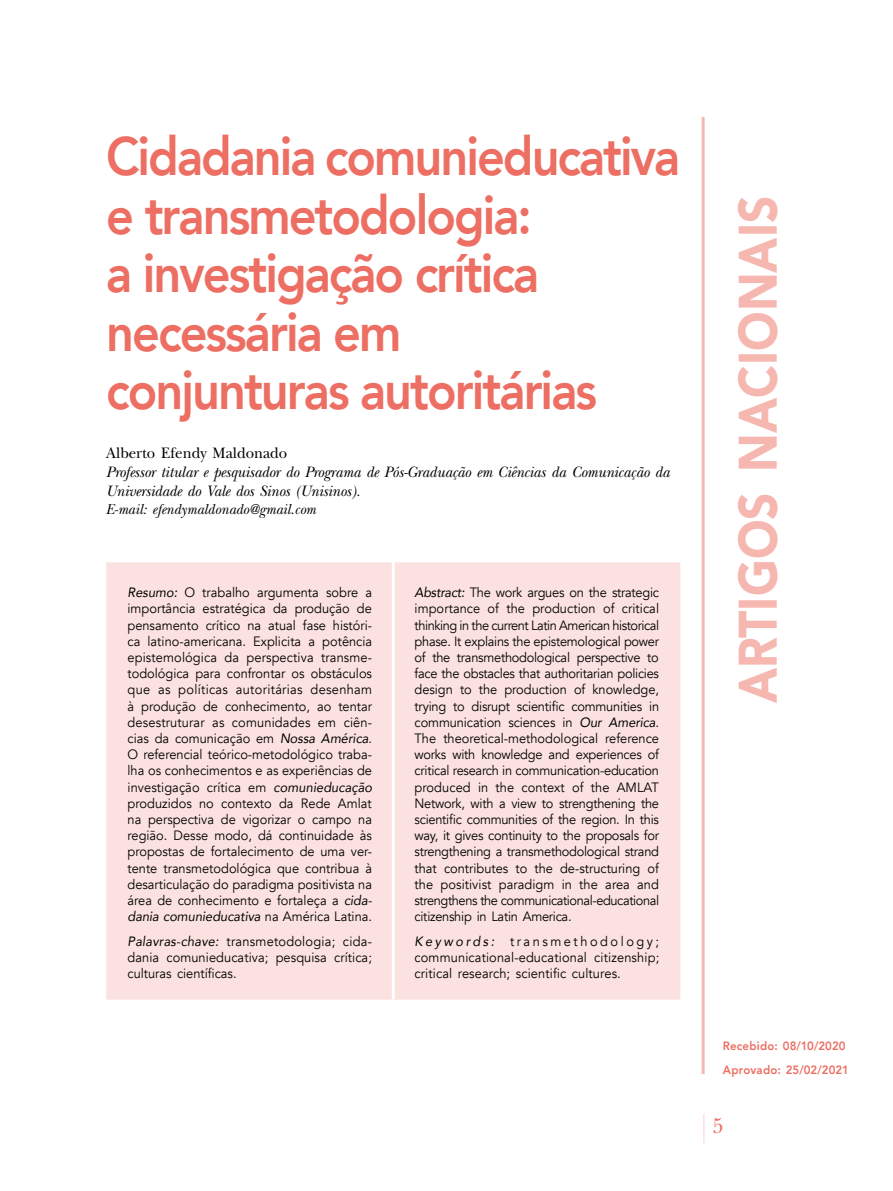
<style>
.page{position:relative;width:893px;height:1191px;background:#fff}
.page>*{position:absolute;margin:0;border:0;box-sizing:border-box;transform-origin:0 0}
.t1{font:800 54px/58.5px "Avenir";letter-spacing:-.04em;color:#ed6e62;scale:.9 1}
.t2{font:900 54px "Avenir";color:#f6b7b0;scale:.88 1}
.t3{font:22.5px "New Baskerville Std";color:#ed6e62;scale:.9 1}
.t4{font:italic 15.75px/18.9px "New Baskerville Std";letter-spacing:-.01em;color:#000;scale:.95 1}
.t5{font:15.75px "New Baskerville Std";color:#000;scale:.95 1}
.t6{font:italic 15px "New Baskerville Std";color:#000;scale:.95 1}
.t7{font:13.5px/16.2px "Avenir";color:#000;text-align:justify;scale:.95 1}
.t8{font:800 12px/24px "Avenir";letter-spacing:.015em;color:#ed6e62;scale:.95 1}
.s1{font-style:italic}
</style>
<div class="page">
<hr style="left:702px;top:117px;width:3px;height:957px;background:#f6b7b0">
<hr style="left:703px;top:1113px;width:2px;height:30px;background:#fbe2e0">
<div style="left:106px;top:562px;width:574px;height:437px;background:#fbe2e0"></div>
<hr style="left:392px;top:562px;width:3px;height:437px;background:#fff">
<h1 class="t1" style="left:106px;top:127px;width:639px">Cidadania comunieducativa e transmetodologia:<br>a investigação crítica necessária em<br>conjunturas autoritárias</h1>
<p class="t5" style="left:106px;top:444px;width:192px">Alberto Efendy Maldonado</p>
<p class="t4" style="left:106px;top:462px;width:595px">Professor titular e pesquisador do Programa de Pós-Graduação em Ciências da Comunicação da<br>Universidade do Vale dos Sinos (Unisinos).</p>
<p class="t6" style="left:106px;top:500px;width:222px">E-mail: efendymaldonado@gmail.com</p>
<p class="t7" style="left:128px;top:584px;width:259px"><span class="s1">Resumo:</span> O trabalho argumenta sobre a importância estratégica da produção de pensamento crítico na atual fase históri&shy;ca latino-americana. Explicita a potência epistemológica da perspectiva transme&shy;todológica para confrontar os obstáculos que as políticas autoritárias desenham à produção de conhecimento, ao tentar desestruturar as comunidades em ciên&shy;cias da comunicação em <span class="s1">Nossa América</span>.<br>O referencial teórico-metodológico traba&shy;lha os conhecimentos e as experiências de investigação crítica em <span class="s1">comunieducação </span>produzidos no contexto da Rede Amlat na perspectiva de vigorizar o campo na região. Desse modo, dá continuidade às propostas de fortalecimento de uma ver&shy;tente transmetodológica que contribua à desarticulação do paradigma positivista na área de conhecimento e fortaleça a <span class="s1">cida&shy;dania comunieducativa</span> na América Latina.</p>
<p class="t7" style="left:128px;top:933px;width:259px"><span class="s1">Palavras-chave:</span> transmetodologia; cida&shy;dania comunieducativa; pesquisa crítica; culturas científicas.</p>
<p class="t7" style="left:415px;top:584px;width:259px"><span class="s1">Abstract:</span> The work argues on the strategic importance of the production of critical thinking in the current Latin American historical phase. It explains the epistemological power of the transmethodological perspective to face the obstacles that authoritarian policies design to the production of knowledge, trying to disrupt scientific communities in communication sciences in <span class="s1">Our America</span>.<br>The theoretical-methodological reference works with knowledge and experiences of critical research in communication-education produced in the context of the AMLAT Network, with a view to strengthening the scientific communities of the region. In this way, it gives continuity to the proposals for strengthening a transmethodological strand that contributes to the de-structuring of the positivist paradigm in the area and strengthens the communicational-educational citizenship in Latin America.</p>
<p class="t7" style="left:415px;top:933px;width:259px"><span class="s1">Keywords:</span> transmethodology; communicational-educational citizenship; critical research; scientific cultures.</p>
<h1 class="t2" style="left:712px;top:703px;width:577px;rotate:-90deg">ARTIGOS NACIONAIS</h1>
<p class="t8" style="left:723px;top:1033px;width:134px">Recebido: 08/10/2020<br>Aprovado: 25/02/2021</p>
<h2 class="t3" style="left:713px;top:1113px;width:13px">5</h2>
</div>
